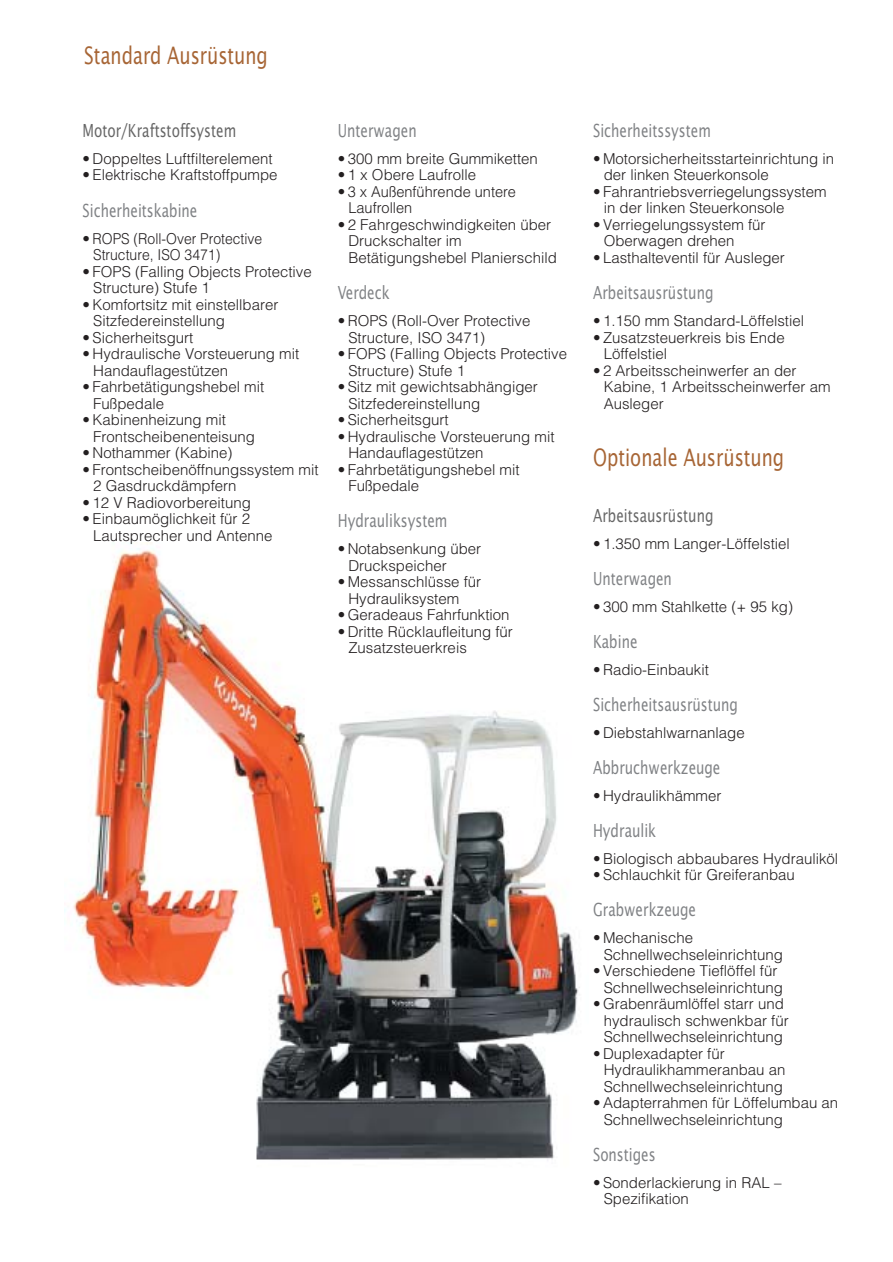
<style>
.page{position:relative;width:893px;height:1262px;background:#fff}
.page>*{position:absolute;margin:0;border:0;box-sizing:border-box;transform-origin:0 0}
.t1{font:24px "Lucida Sans";color:#a76535;scale:.75 1}
.t2{font:18px "Lucida Sans";color:#808285;scale:.75 1}
.t3{font:18px "Lucida Sans";color:#666;scale:.75 1}
.t4{font:300 15px/16.5px "Helvetica";color:#231f20}
</style>
<div class="page">
<img style="left:64px;top:543px;width:516px;height:617px">
<h1 class="t1" style="left:84px;top:45px;width:246px">Standard Ausrüstung</h1>
<p class="t3" style="left:82px;top:123px;width:206px">Motor/Kraftstoffsystem</p>
<p class="t4" style="left:82px;top:152px;width:192px">• Doppeltes Luftfilterelement</p>
<p class="t4" style="left:82px;top:168px;width:197px">• Elektrische Kraftstoffpumpe</p>
<p class="t2" style="left:82px;top:203px;width:155px">Sicherheitskabine</p>
<p class="t4" style="left:93px;top:231px;width:171px;text-indent:-11px">• ROPS (Roll-Over Protective<br>Structure, ISO 3471)</p>
<p class="t4" style="left:93px;top:264px;width:220px;text-indent:-11px">• FOPS (Falling Objects Protective<br>Structure) Stufe 1</p>
<p class="t4" style="left:93px;top:297px;width:187px;text-indent:-11px">• Komfortsitz mit einstellbarer<br>Sitzfedereinstellung</p>
<p class="t4" style="left:82px;top:330px;width:112px">• Sicherheitsgurt</p>
<p class="t4" style="left:93px;top:347px;width:208px;text-indent:-11px">• Hydraulische Vorsteuerung mit<br>Handauflagestützen</p>
<p class="t4" style="left:93px;top:380px;width:173px;text-indent:-11px">• Fahrbetätigungshebel mit<br>Fußpedale</p>
<p class="t4" style="left:93px;top:413px;width:163px;text-indent:-11px">• Kabinenheizung mit<br>Frontscheibenenteisung</p>
<p class="t4" style="left:82px;top:446px;width:152px">• Nothammer (Kabine)</p>
<p class="t4" style="left:93px;top:462px;width:227px;text-indent:-11px">• Frontscheibenöffnungssystem mit<br>2 Gasdruckdämpfern</p>
<p class="t4" style="left:82px;top:495px;width:170px">• 12 V Radiovorbereitung</p>
<p class="t4" style="left:93px;top:512px;width:181px;text-indent:-11px">• Einbaumöglichkeit für 2<br>Lautsprecher und Antenne</p>
<p class="t2" style="left:338px;top:123px;width:107px">Unterwagen</p>
<p class="t4" style="left:338px;top:152px;width:202px">• 300 mm breite Gummiketten</p>
<p class="t4" style="left:338px;top:168px;width:140px">• 1 x Obere Laufrolle</p>
<p class="t4" style="left:348px;top:185px;width:169px;text-indent:-11px">• 3 x Außenführende untere<br>Laufrollen</p>
<p class="t4" style="left:348px;top:218px;width:210px;text-indent:-11px">• 2 Fahrgeschwindigkeiten über<br>Druckschalter im<br>Betätigungshebel Planierschild</p>
<p class="t2" style="left:338px;top:285px;width:71px">Verdeck</p>
<p class="t4" style="left:348px;top:314px;width:183px;text-indent:-11px">• ROPS (Roll-Over Protective<br>Structure, ISO 3471)</p>
<p class="t4" style="left:348px;top:347px;width:220px;text-indent:-11px">• FOPS (Falling Objects Protective<br>Structure) Stufe 1</p>
<p class="t4" style="left:348px;top:380px;width:191px;text-indent:-11px">• Sitz mit gewichtsabhängiger<br>Sitzfedereinstellung</p>
<p class="t4" style="left:338px;top:413px;width:112px">• Sicherheitsgurt</p>
<p class="t4" style="left:348px;top:429px;width:208px;text-indent:-11px">• Hydraulische Vorsteuerung mit<br>Handauflagestützen</p>
<p class="t4" style="left:348px;top:462px;width:173px;text-indent:-11px">• Fahrbetätigungshebel mit<br>Fußpedale</p>
<p class="t2" style="left:338px;top:513px;width:148px">Hydrauliksystem</p>
<p class="t4" style="left:348px;top:542px;width:134px;text-indent:-11px">• Notabsenkung über<br>Druckspeicher</p>
<p class="t4" style="left:348px;top:575px;width:134px;text-indent:-11px">• Messanschlüsse für<br>Hydrauliksystem</p>
<p class="t4" style="left:338px;top:608px;width:173px">• Geradeaus Fahrfunktion</p>
<p class="t4" style="left:348px;top:624px;width:166px;text-indent:-11px">• Dritte Rücklaufleitung für<br>Zusatzsteuerkreis</p>
<p class="t2" style="left:593px;top:123px;width:159px">Sicherheitssystem</p>
<p class="t4" style="left:603px;top:152px;width:232px;text-indent:-11px">• Motorsicherheitsstarteinrichtung in der linken Steuerkonsole</p>
<p class="t4" style="left:603px;top:185px;width:224px;text-indent:-11px">• Fahrantriebsverriegelungssystem in der linken Steuerkonsole</p>
<p class="t4" style="left:603px;top:218px;width:163px;text-indent:-11px">• Verriegelungssystem für<br>Oberwagen drehen</p>
<p class="t4" style="left:593px;top:251px;width:193px">• Lasthalteventil für Ausleger</p>
<p class="t2" style="left:593px;top:285px;width:162px">Arbeitsausrüstung</p>
<p class="t4" style="left:593px;top:314px;width:212px">• 1.150 mm Standard-Löffelstiel</p>
<p class="t4" style="left:603px;top:330px;width:183px;text-indent:-11px">• Zusatzsteuerkreis bis Ende<br>Löffelstiel</p>
<p class="t4" style="left:603px;top:363px;width:228px;text-indent:-11px">• 2 Arbeitsscheinwerfer an der<br>Kabine, 1 Arbeitsscheinwerfer am<br>Ausleger</p>
<h1 class="t1" style="left:593px;top:447px;width:256px">Optionale Ausrüstung</h1>
<p class="t3" style="left:593px;top:508px;width:162px">Arbeitsausrüstung</p>
<p class="t4" style="left:593px;top:536px;width:198px">• 1.350 mm Langer-Löffelstiel</p>
<p class="t2" style="left:593px;top:571px;width:107px">Unterwagen</p>
<p class="t4" style="left:593px;top:599px;width:201px">• 300 mm Stahlkette (+ 95 kg)</p>
<p class="t2" style="left:593px;top:634px;width:61px">Kabine</p>
<p class="t4" style="left:593px;top:662px;width:117px">• Radio-Einbaukit</p>
<p class="t2" style="left:593px;top:697px;width:195px">Sicherheitsausrüstung</p>
<p class="t4" style="left:593px;top:725px;width:153px">• Diebstahlwarnanlage</p>
<p class="t2" style="left:593px;top:760px;width:171px">Abbruchwerkzeuge</p>
<p class="t4" style="left:593px;top:788px;width:130px">• Hydraulikhämmer</p>
<p class="t2" style="left:593px;top:823px;width:86px">Hydraulik</p>
<p class="t4" style="left:593px;top:851px;width:247px">• Biologisch abbaubares Hydrauliköl</p>
<p class="t4" style="left:593px;top:868px;width:203px">• Schlauchkit für Greiferanbau</p>
<p class="t2" style="left:593px;top:902px;width:139px">Grabwerkzeuge</p>
<p class="t4" style="left:603px;top:931px;width:181px;text-indent:-11px">• Mechanische<br>Schnellwechseleinrichtung</p>
<p class="t4" style="left:603px;top:964px;width:181px;text-indent:-11px">• Verschiedene Tieflöffel für<br>Schnellwechseleinrichtung</p>
<p class="t4" style="left:603px;top:997px;width:187px;text-indent:-11px">• Grabenräumlöffel starr und hydraulisch schwenkbar für<br>Schnellwechseleinrichtung</p>
<p class="t4" style="left:603px;top:1046px;width:183px;text-indent:-11px">• Duplexadapter für<br>Hydraulikhammeranbau an<br>Schnellwechseleinrichtung</p>
<p class="t4" style="left:603px;top:1096px;width:236px;text-indent:-11px">• Adapterrahmen für Löffelumbau an<br>Schnellwechseleinrichtung</p>
<p class="t2" style="left:593px;top:1147px;width:85px">Sonstiges</p>
<p class="t4" style="left:603px;top:1175px;width:179px;text-indent:-11px">• Sonderlackierung in RAL –<br>Spezifikation</p>
</div>
